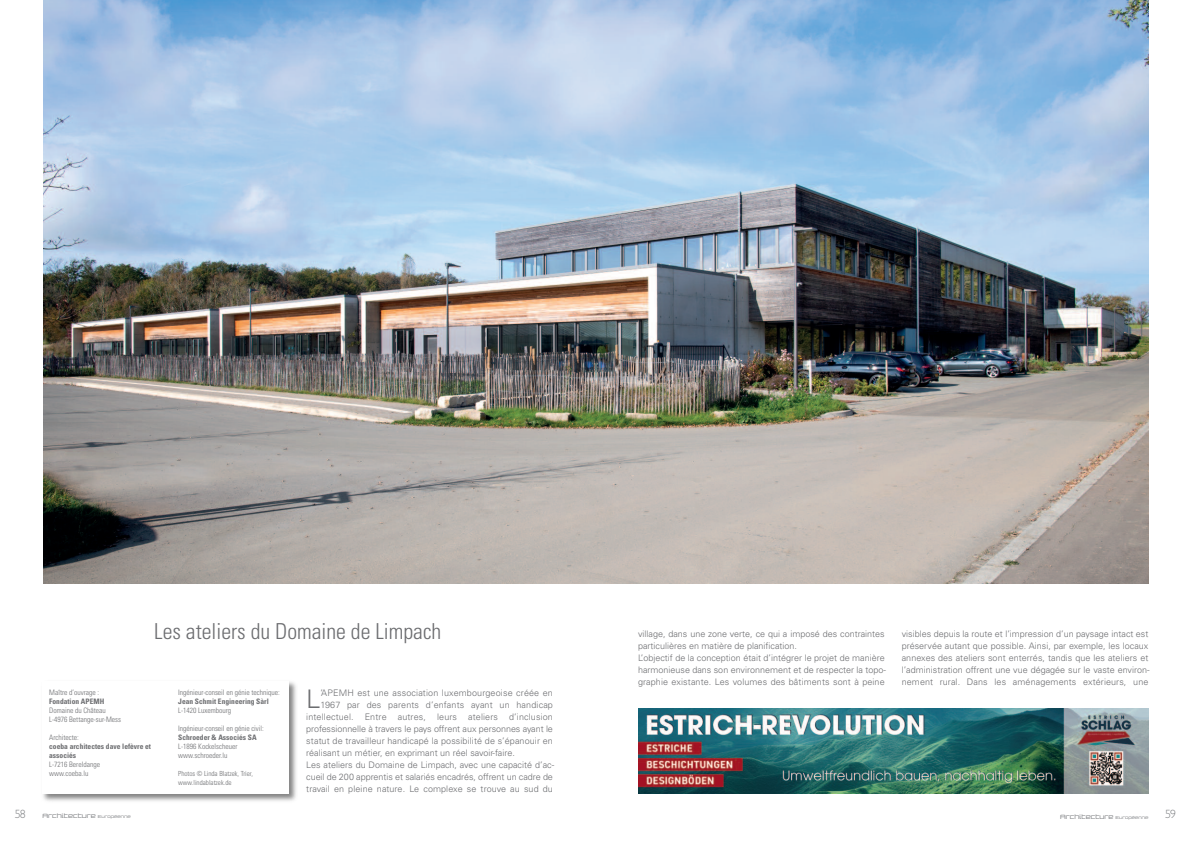
<style>
.page{position:relative;width:1191px;height:842px;background:#fff}
.page>*{position:absolute;margin:0;border:0;box-sizing:border-box;transform-origin:0 0}
.t1{font:300 25.6px "Univers";color:#6c6d70}
.t2{font:300 condensed 22px "Univers";color:#6c6d70}
.t3{font:300 12px "Gill Sans Std";color:#808285}
.t4{font:300 9px/12px "Univers";color:#6c6d70}
.t5{font:300 condensed 7.5px/9px "Univers";color:#6c6d70}
.t6{font:700 condensed 7.5px/9px "Univers";color:#6c6d70}
.t7{font:300 condensed 7px/9px "Univers";color:#6c6d70}
.t8{font:6px "Design System C 500 R";color:#808285}
.s1{font-size:4px}
</style>
<div class="page">
<img style="left:43px;top:0;width:1105px;height:583px">
<img style="left:43px;top:682px;width:253px;height:119px">
<div style="left:43px;top:681px;width:246px;height:113px;background:#fff"></div>
<img style="left:638px;top:709px;width:510px;height:85px">
<h2 class="t2" style="left:154px;top:623px;width:289px">Les ateliers du Domaine de Limpach</h2>
<p class="t5" style="left:49px;top:689px;width:52px">Maître d’ouvrage :</p>
<p class="t6" style="left:49px;top:697px;width:57px">Fondation APEMH</p>
<p class="t5" style="left:49px;top:707px;width:73px">Domaine du Château<br>L-4976 Bettange-sur-Mess</p>
<p class="t5" style="left:49px;top:734px;width:31px">Architecte:</p>
<p class="t6" style="left:49px;top:742px;width:103px">coeba architectes dave lefèvre et associés</p>
<p class="t5" style="left:49px;top:761px;width:52px">L-7216 Bereldange www.coeba.lu</p>
<p class="t5" style="left:178px;top:689px;width:103px">Ingénieur-conseil en génie technique:</p>
<p class="t6" style="left:178px;top:697px;width:92px">Jean Schmit Engineering Sàrl</p>
<p class="t5" style="left:178px;top:707px;width:54px">L-1420 Luxembourg</p>
<p class="t5" style="left:178px;top:725px;width:87px">Ingénieur-conseil en génie civil:</p>
<p class="t6" style="left:178px;top:733px;width:80px">Schroeder &amp; Associés SA</p>
<p class="t5" style="left:178px;top:743px;width:61px">L-1896 Kockelscheuer www.schroeder.lu</p>
<p class="t7" style="left:178px;top:770px;width:76px">Photos © Linda Blatzek, Trier, www.lindablatzek.de</p>
<h1 class="t1" style="left:306px;top:689px;width:16px">L</h1>
<p class="t4" style="left:320px;top:687px;width:234px">’APEMH est une association luxembourgeoise créée en</p>
<p class="t4" style="left:320px;top:699px;width:234px">1967 par des parents d’enfants ayant un handicap</p>
<p class="t4" style="left:306px;top:711px;width:248px">intellectuel. Entre autres, leurs ateliers d’inclusion</p>
<p class="t4" style="left:306px;top:723px;width:248px">professionnelle à travers le pays offrent aux personnes ayant le</p>
<p class="t4" style="left:306px;top:735px;width:248px">statut de travailleur handicapé la possibilité de s’épanouir en</p>
<p class="t4" style="left:306px;top:747px;width:210px">réalisant un métier, en exprimant un réel savoir-faire.</p>
<p class="t4" style="left:306px;top:759px;width:249px">Les ateliers du Domaine de Limpach, avec une capacité d’ac-</p>
<p class="t4" style="left:306px;top:771px;width:248px">cueil de 200 apprentis et salariés encadrés, offrent un cadre de</p>
<p class="t4" style="left:306px;top:783px;width:248px">travail en pleine nature. Le complexe se trouve au sud du</p>
<p class="t4" style="left:638px;top:629px;width:249px">village, dans une zone verte, ce qui a imposé des contraintes particulières en matière de planification.<br>L’objectif de la conception était d’intégrer le projet de manière harmonieuse dans son environnement et de respecter la topo&shy;graphie existante. Les volumes des bâtiments sont à peine</p>
<p class="t4" style="left:901px;top:629px;width:249px">visibles depuis la route et l’impression d’un paysage intact est préservée autant que possible. Ainsi, par exemple, les locaux annexes des ateliers sont enterrés, tandis que les ateliers et l’administration offrent une vue dégagée sur le vaste environ&shy;nement rural. Dans les aménagements extérieurs, une</p>
<h3 class="t3" style="left:15px;top:810px;width:13px">58</h3>
<p class="t8" style="left:43px;top:813px;width:90px">Architecture <span class="s1">Européenne</span></p>
<p class="t8" style="left:1060px;top:813px;width:90px">Architecture <span class="s1">Européenne</span></p>
<h3 class="t3" style="left:1165px;top:810px;width:13px">59</h3>
</div>
